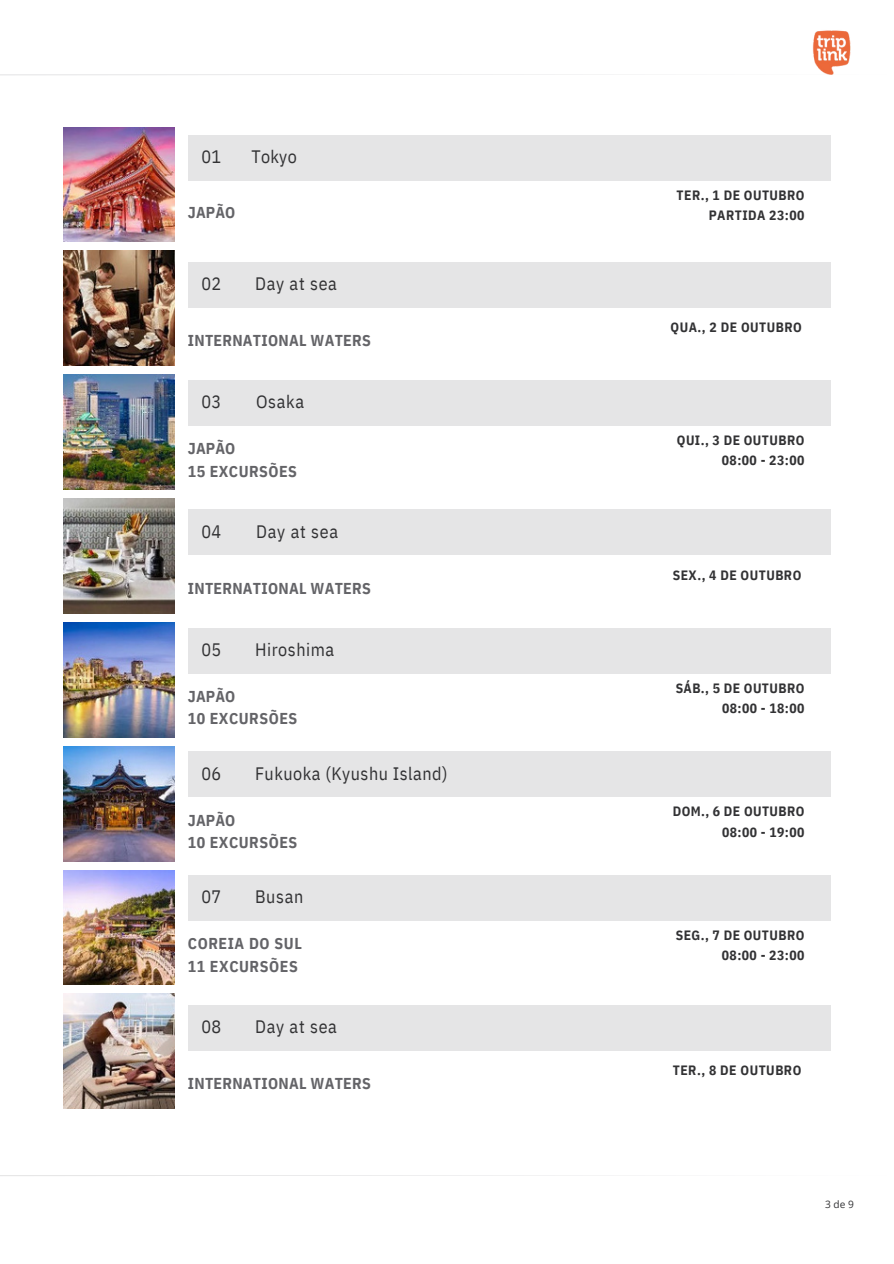
<style>
.page{position:relative;width:894px;height:1264px;background:#fff}
.page>*{position:absolute;margin:0;border:0;box-sizing:border-box;transform-origin:0 0}
.t1{font:18px "IBM Plex Sans Cond";letter-spacing:.03em;color:#323234}
.t2{font:700 15.75px/22.5px "IBM Plex Sans Cond";letter-spacing:.015em;color:#646468}
.t3{font:700 15.75px/22.5px "IBM Plex Sans Cond";letter-spacing:.035em;color:#646468}
.t4{font:700 13.5px/20.2px "IBM Plex Sans Cond";letter-spacing:.035em;color:#323234;text-align:right}
.t5{font:10.2px "Open Sans";color:#323234}
</style>
<div class="page">
<div style="left:188px;top:135px;width:642px;height:45px;background:#e5e5e6"></div>
<div style="left:188px;top:262px;width:642px;height:45px;background:#e5e5e6"></div>
<div style="left:188px;top:380px;width:642px;height:45px;background:#e5e5e6"></div>
<div style="left:188px;top:510px;width:642px;height:45px;background:#e5e5e6"></div>
<div style="left:188px;top:628px;width:642px;height:45px;background:#e5e5e6"></div>
<div style="left:188px;top:751px;width:642px;height:45px;background:#e5e5e6"></div>
<div style="left:188px;top:875px;width:642px;height:45px;background:#e5e5e6"></div>
<div style="left:188px;top:1005px;width:642px;height:45px;background:#e5e5e6"></div>
<img style="left:63px;top:127px;width:111px;height:115px">
<img style="left:63px;top:251px;width:111px;height:115px">
<img style="left:63px;top:375px;width:111px;height:114px">
<img style="left:63px;top:498px;width:111px;height:115px">
<img style="left:63px;top:622px;width:111px;height:115px">
<img style="left:63px;top:746px;width:111px;height:115px">
<img style="left:63px;top:870px;width:111px;height:114px">
<img style="left:63px;top:993px;width:111px;height:115px">
<svg style="left:0;top:74px;width:583px;height:1px"></svg>
<svg style="left:0;top:1175px;width:583px;height:1px"></svg>
<img style="left:812px;top:30px;width:39px;height:45px">
<h3 class="t1" style="left:201px;top:144px;width:21px">01</h3>
<p class="t1" style="left:251px;top:144px;width:47px">Tokyo</p>
<h2 class="t2" style="left:188px;top:201px;width:49px">JAPÃO</h2>
<h1 class="t1" style="left:201px;top:271px;width:21px">02</h1>
<h3 class="t1" style="left:255px;top:271px;width:83px">Day at sea</h3>
<h2 class="t2" style="left:188px;top:329px;width:184px">INTERNATIONAL WATERS</h2>
<h3 class="t1" style="left:201px;top:389px;width:21px">03</h3>
<h1 class="t1" style="left:256px;top:389px;width:49px">Osaka</h1>
<h3 class="t2" style="left:188px;top:437px;width:110px">JAPÃO<br>15 EXCURSÕES</h3>
<h1 class="t1" style="left:201px;top:519px;width:21px">04</h1>
<p class="t1" style="left:256px;top:519px;width:83px">Day at sea</p>
<h3 class="t2" style="left:188px;top:577px;width:184px">INTERNATIONAL WATERS</h3>
<p class="t1" style="left:201px;top:637px;width:21px">05</p>
<h2 class="t1" style="left:255px;top:637px;width:81px">Hiroshima</h2>
<p class="t2" style="left:188px;top:684px;width:111px">JAPÃO<br>10 EXCURSÕES</p>
<p class="t1" style="left:201px;top:761px;width:21px">06</p>
<h1 class="t1" style="left:255px;top:761px;width:194px">Fukuoka (Kyushu Island)</h1>
<p class="t2" style="left:188px;top:808px;width:111px">JAPÃO<br>10 EXCURSÕES</p>
<h2 class="t1" style="left:201px;top:884px;width:21px">07</h2>
<p class="t1" style="left:255px;top:884px;width:50px">Busan</p>
<h1 class="t3" style="left:188px;top:932px;width:115px">COREIA DO SUL<br>11 EXCURSÕES</h1>
<h2 class="t1" style="left:201px;top:1014px;width:21px">08</h2>
<p class="t1" style="left:255px;top:1014px;width:83px">Day at sea</p>
<p class="t2" style="left:188px;top:1072px;width:184px">INTERNATIONAL WATERS</p>
<h2 class="t4" style="left:676px;top:184px;width:129px">TER., 1 DE OUTUBRO<br>PARTIDA 23:00</h2>
<p class="t4" style="left:670px;top:317px;width:133px">QUA., 2 DE OUTUBRO</p>
<h3 class="t4" style="left:676px;top:430px;width:129px">QUI., 3 DE OUTUBRO<br>08:00 - 23:00</h3>
<h1 class="t4" style="left:672px;top:564px;width:130px">SEX., 4 DE OUTUBRO</h1>
<p class="t4" style="left:675px;top:677px;width:130px">SÁB., 5 DE OUTUBRO<br>08:00 - 18:00</p>
<h1 class="t4" style="left:672px;top:801px;width:133px">DOM., 6 DE OUTUBRO<br>08:00 - 19:00</h1>
<p class="t4" style="left:675px;top:925px;width:130px">SEG., 7 DE OUTUBRO<br>08:00 - 23:00</p>
<h2 class="t4" style="left:672px;top:1059px;width:130px">TER., 8 DE OUTUBRO</h2>
<h3 class="t5" style="left:824px;top:1197px;width:30px">3 de 9</h3>
</div>
